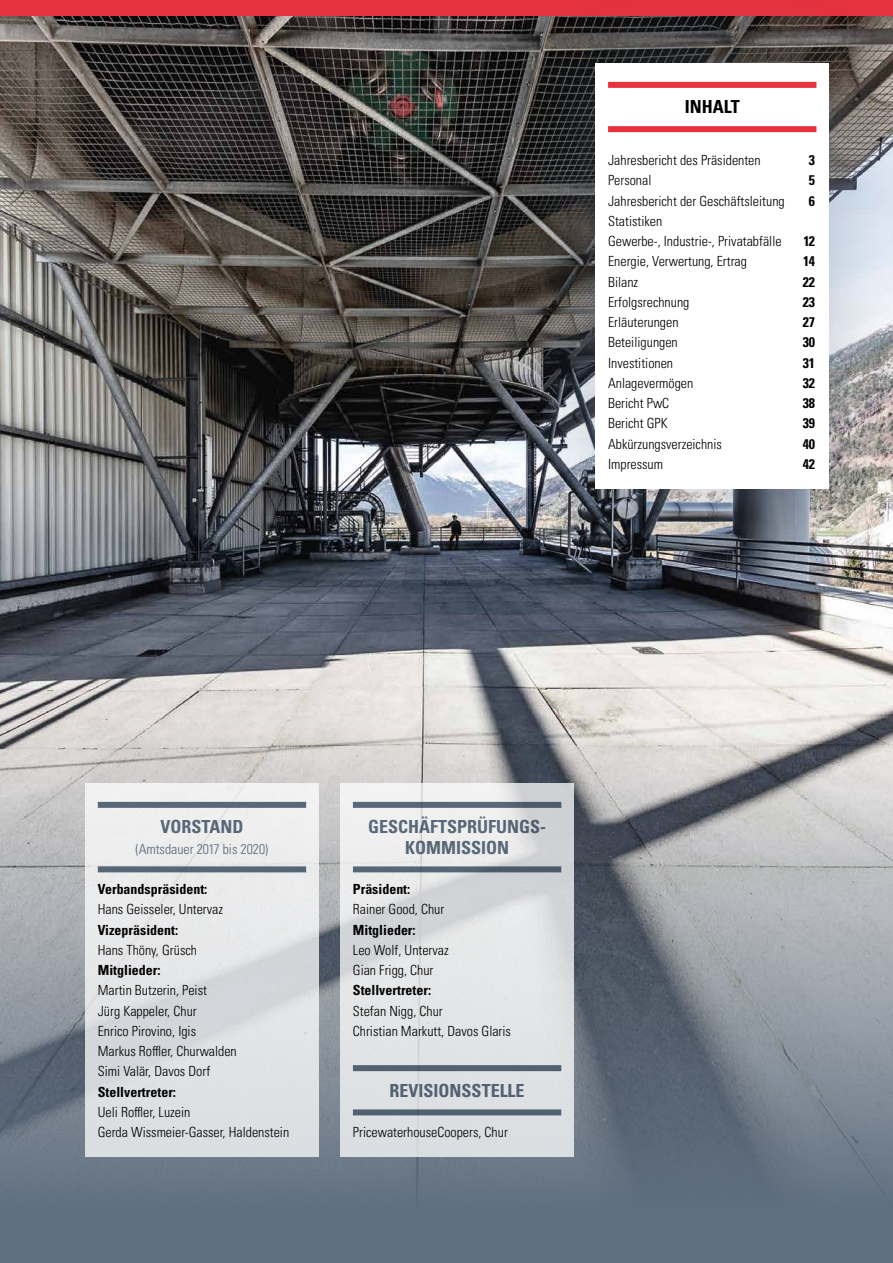
<style>
.page{position:relative;width:893px;height:1263px;background:#fff}
.page>*{position:absolute;margin:0;border:0;box-sizing:border-box;transform-origin:0 0}
.t1{font:700 condensed 18px/20.2px "Univers LT Pro";color:#5f6f80;text-align:center}
.t2{font:700 condensed 18px "Univers LT Pro";color:#000}
.t3{font:300 condensed 13.95px/20.2px "Univers LT Pro";color:#000}
.t4{font:700 condensed 13.95px "Univers LT Pro";color:#000}
.t5{font:300 condensed 13.95px "Univers LT Pro";color:#5f6f80}
</style>
<div class="page">
<div style="left:0;top:15px;width:893px;height:1248px;background:#5f6f80"></div>
<img style="left:0;top:15px;width:893px;height:1166px">
<div style="left:0;top:0;width:893px;height:15px;background:#e6323e"></div>
<svg style="left:85px;top:783px;width:234px;height:373px;background:#e2e3e5"></svg>
<div style="left:98px;top:802px;width:208px;height:6px;background:#596878"></div>
<div style="left:98px;top:866px;width:208px;height:6px;background:#576676"></div>
<svg style="left:340px;top:783px;width:234px;height:373px;background:#dfe1e3"></svg>
<svg style="left:353px;top:802px;width:208px;height:6px"></svg>
<div style="left:353px;top:866px;width:208px;height:6px;background:#566575"></div>
<div style="left:353px;top:1065px;width:208px;height:6px;background:#536272"></div>
<div style="left:353px;top:1109px;width:208px;height:6px;background:#526171"></div>
<div style="left:507px;top:0;width:386px;height:576px;background:#5f6f80;opacity:.4"></div>
<div style="left:595px;top:64px;width:234px;height:425px;background:#fff"></div>
<div style="left:608px;top:82px;width:208px;height:6px;background:#e6323e"></div>
<div style="left:608px;top:126px;width:208px;height:6px;background:#e6323e"></div>
<p class="t2" style="left:685px;top:96px;width:56px">INHALT</p>
<p class="t3" style="left:608px;top:149px;width:154px">Jahresbericht des Präsidenten</p>
<p class="t4" style="left:809px;top:152px;width:8px">3</p>
<p class="t3" style="left:608px;top:169px;width:45px">Personal</p>
<p class="t4" style="left:809px;top:172px;width:8px">5</p>
<p class="t3" style="left:608px;top:190px;width:178px">Jahresbericht der Geschäftsleitung</p>
<p class="t4" style="left:809px;top:192px;width:8px">6</p>
<p class="t3" style="left:608px;top:210px;width:175px">Statistiken<br>Gewerbe-, Industrie-, Privatabfälle</p>
<p class="t4" style="left:803px;top:233px;width:13px">12</p>
<p class="t3" style="left:608px;top:251px;width:140px">Energie, Verwertung, Ertrag</p>
<p class="t4" style="left:803px;top:253px;width:13px">14</p>
<p class="t3" style="left:608px;top:271px;width:32px">Bilanz</p>
<p class="t4" style="left:803px;top:273px;width:14px">22</p>
<p class="t3" style="left:608px;top:291px;width:83px">Erfolgsrechnung</p>
<p class="t4" style="left:803px;top:293px;width:14px">23</p>
<p class="t3" style="left:608px;top:311px;width:72px">Erläuterungen</p>
<p class="t4" style="left:803px;top:314px;width:14px">27</p>
<p class="t3" style="left:608px;top:332px;width:71px">Beteiligungen</p>
<p class="t4" style="left:803px;top:334px;width:14px">30</p>
<p class="t3" style="left:608px;top:352px;width:67px">Investitionen</p>
<p class="t4" style="left:803px;top:354px;width:14px">31</p>
<p class="t3" style="left:608px;top:372px;width:87px">Anlagevermögen</p>
<p class="t4" style="left:803px;top:374px;width:14px">32</p>
<p class="t3" style="left:608px;top:392px;width:63px">Bericht PwC</p>
<p class="t4" style="left:803px;top:395px;width:14px">38</p>
<p class="t3" style="left:608px;top:413px;width:61px">Bericht GPK</p>
<p class="t4" style="left:803px;top:415px;width:14px">39</p>
<p class="t3" style="left:608px;top:433px;width:115px">Abkürzungsverzeichnis</p>
<p class="t4" style="left:803px;top:435px;width:14px">40</p>
<p class="t3" style="left:608px;top:453px;width:57px">Impressum</p>
<p class="t4" style="left:803px;top:455px;width:14px">42</p>
<p class="t1" style="left:160px;top:816px;width:84px">VORSTAND</p>
<p class="t5" style="left:136px;top:839px;width:134px">(Amtsdauer 2017 bis 2020)</p>
<p class="t4" style="left:98px;top:881px;width:111px">Verbandspräsident:</p>
<p class="t3" style="left:98px;top:898px;width:127px">Hans Geisseler, Untervaz</p>
<p class="t4" style="left:98px;top:921px;width:82px">Vizepräsident:</p>
<p class="t3" style="left:98px;top:939px;width:101px">Hans Thöny, Grüsch</p>
<p class="t4" style="left:98px;top:962px;width:64px">Mitglieder:</p>
<p class="t3" style="left:98px;top:979px;width:141px">Martin Butzerin, Peist<br>Jürg Kappeler, Chur<br>Enrico Pirovino, Igis<br>Markus Roffler, Churwalden<br>Simi Valär, Davos Dorf</p>
<p class="t4" style="left:98px;top:1083px;width:80px">Stellvertreter:</p>
<p class="t3" style="left:98px;top:1101px;width:193px">Ueli Roffler, Luzein<br>Gerda Wissmeier-Gasser, Haldenstein</p>
<p class="t1" style="left:368px;top:816px;width:180px">GESCHÄFTSPRÜFUNGS-<br>KOMMISSION</p>
<p class="t4" style="left:353px;top:881px;width:59px">Präsident:</p>
<p class="t3" style="left:353px;top:898px;width:93px">Rainer Good, Chur</p>
<p class="t4" style="left:353px;top:921px;width:64px">Mitglieder:</p>
<p class="t3" style="left:353px;top:939px;width:97px">Leo Wolf, Untervaz<br>Gian Frigg, Chur</p>
<p class="t4" style="left:353px;top:982px;width:80px">Stellvertreter:</p>
<p class="t3" style="left:353px;top:1000px;width:160px">Stefan Nigg, Chur<br>Christian Markutt, Davos Glaris</p>
<p class="t1" style="left:390px;top:1080px;width:137px">REVISIONSSTELLE</p>
<p class="t3" style="left:353px;top:1121px;width:156px">PricewaterhouseCoopers, Chur</p>
</div>
